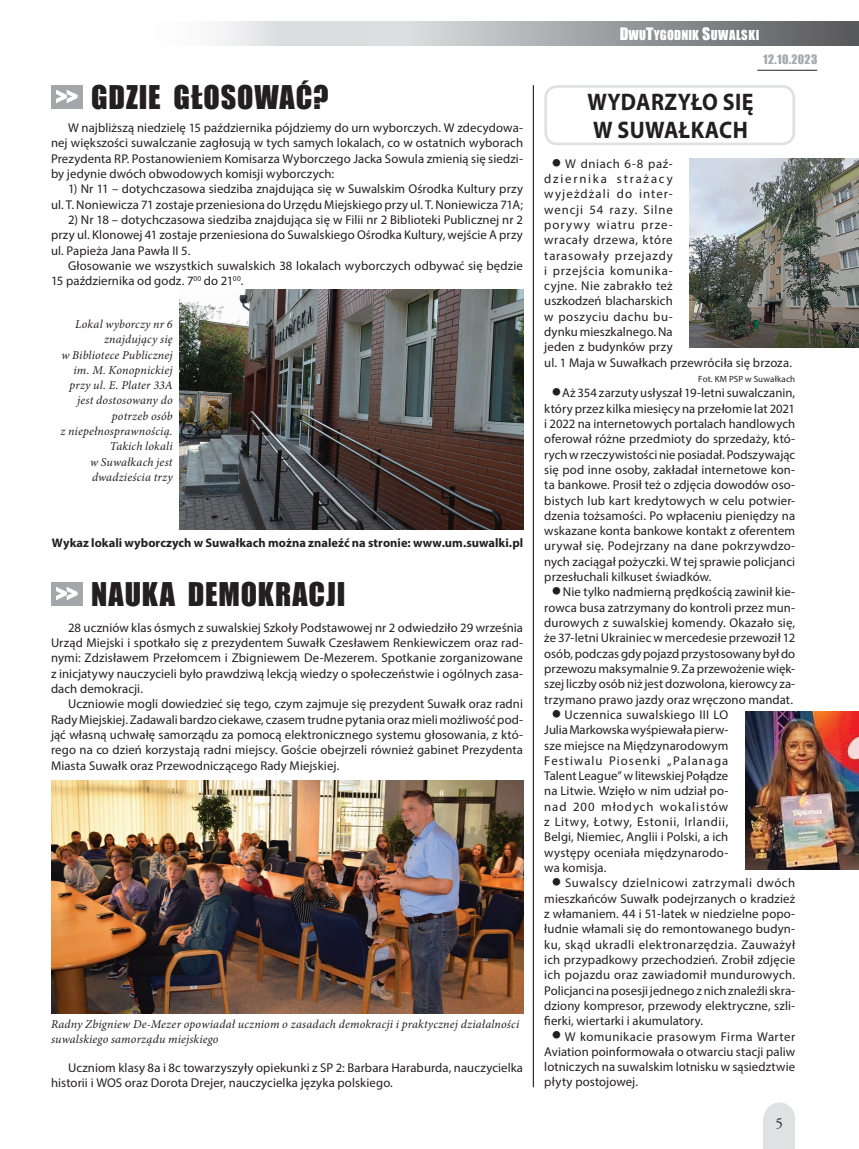
<style>
.page{position:relative;width:859px;height:1149px;background:#fff}
.page>*{position:absolute;margin:0;border:0;box-sizing:border-box;transform-origin:0 0}
.t1{font:30px "Impact";letter-spacing:.03em;color:#231f20}
.t2{font:24.15px "Impact";color:#fff;scale:.87 1}
.t3{font:700 24px/28.8px "Myriad Pro";letter-spacing:.02em;color:#231f20;scale:.92 1}
.t4{font:15px "Adobe Garamond Pro";color:#231f20}
.t5{font:12.75px/15.3px "Myriad Pro";letter-spacing:.01em;color:#231f20;text-align:justify}
.t6{font:12.75px/15.3px "Myriad Pro";letter-spacing:.04em;color:#231f20}
.t7{font:12.6px "Impact";letter-spacing:.015em;color:#fff}
.t8{font:700 12.45px "Myriad Pro";letter-spacing:.005em;color:#231f20}
.t9{font:italic 12px/15.3px "Minion Pro";letter-spacing:.015em;color:#231f20;text-align:right}
.t10{font:12px "Impact";letter-spacing:.03em;color:#a8a9ad}
.t11{font:9px "Myriad Pro";letter-spacing:.02em;color:#231f20}
.s1{font-size:24.15px;color:#fff}
.s2{font-size:15.75px}
</style>
<div class="page">
<svg style="left:219px;top:21px;width:640px;height:25px;background:#acadb0"></svg>
<hr style="left:757px;top:70px;width:60px;height:1px;background:#231f20">
<div style="left:764px;top:1101px;width:31px;height:33px;background:#e0e1e3;border-radius:50%"></div>
<div style="left:764px;top:1117px;width:31px;height:31px;background:#e0e1e3"></div>
<div style="left:51px;top:85px;width:32px;height:23px;background:#a5a6aa"></div>
<svg style="left:56px;top:90px;width:21px;height:13px"></svg>
<img style="left:180px;top:289px;width:343px;height:240px">
<hr style="left:533px;top:85px;width:1px;height:1001px;background:#231f20">
<div style="left:544px;top:85px;width:251px;height:60px;border:3px solid #e0e1e3;border-radius:12px"></div>
<div style="left:51px;top:582px;width:32px;height:23px;background:#a5a6aa"></div>
<svg style="left:56px;top:587px;width:21px;height:12px"></svg>
<img style="left:51px;top:780px;width:472px;height:232px">
<img style="left:690px;top:158px;width:169px;height:190px">
<img style="left:745px;top:711px;width:114px;height:157px">
<h1 class="t1" style="left:56px;top:74px;width:274px"><span class="s1">&gt;&gt;</span> GDZIE GŁOSOWAĆ?</h1>
<p class="t5" style="left:51px;top:120px;width:474px;text-indent:17px">W najbliższą niedzielę 15 października pójdziemy do urn wyborczych. W zdecydowa&shy;nej większości suwalczanie zagłosują w tych samych lokalach, co w ostatnich wyborach Prezydenta RP. Postanowieniem Komisarza Wyborczego Jacka Sowula zmienią się siedzi&shy;by jedynie dwóch obwodowych komisji wyborczych:</p>
<p class="t5" style="left:51px;top:181px;width:473px;text-align:right">1) Nr 11 – dotychczasowa siedziba znajdująca się w Suwalskim Ośrodka Kultury przy<br>ul. T. Noniewicza 71 zostaje przeniesiona do Urzędu Miejskiego przy ul. T. Noniewicza 71A;</p>
<p class="t5" style="left:51px;top:212px;width:473px;text-indent:17px">2) Nr 18 – dotychczasowa siedziba znajdująca się w Filii nr 2 Biblioteki Publicznej nr 2 przy ul. Klonowej 41 zostaje przeniesiona do Suwalskiego Ośrodka Kultury, wejście A przy ul. Papieża Jana Pawła II 5.</p>
<p class="t5" style="left:51px;top:258px;width:473px;text-indent:17px">Głosowanie we wszystkich suwalskich 38 lokalach wyborczych odbywać się będzie<br>15 października od godz. 7<sup>00</sup> do 21<sup>00</sup>.</p>
<p class="t9" style="left:60px;top:316px;width:114px">Lokal wyborczy nr 6 znajdujący się<br>w Bibliotece Publicznej im. M. Konopnickiej przy ul. E. Plater 33A jest dostosowany do potrzeb osób<br>z niepełnosprawnością.<br>Takich lokali<br>w Suwałkach jest dwadzieścia trzy</p>
<p class="t8" style="left:52px;top:534px;width:473px">Wykaz lokali wyborczych w Suwałkach można znaleźć na stronie: www.um.suwalki.pl</p>
<h1 class="t1" style="left:91px;top:570px;width:256px">NAUKA DEMOKRACJI</h1>
<p class="t5" style="left:51px;top:619px;width:473px;text-indent:17px">28 uczniów klas ósmych z suwalskiej Szkoły Podstawowej nr 2 odwiedziło 29 września Urząd Miejski i spotkało się z prezydentem Suwałk Czesławem Renkiewiczem oraz rad&shy;nymi: Zdzisławem Przełomcem i Zbigniewem De-Mezerem. Spotkanie zorganizowane z inicjatywy nauczycieli było prawdziwą lekcją wiedzy o społeczeństwie i ogólnych zasa&shy;dach demokracji.</p>
<p class="t5" style="left:51px;top:696px;width:473px;text-indent:17px">Uczniowie mogli dowiedzieć się tego, czym zajmuje się prezydent Suwałk oraz radni Rady Miejskiej. Zadawali bardzo ciekawe, czasem trudne pytania oraz mieli możliwość pod&shy;jąć własną uchwałę samorządu za pomocą elektronicznego systemu głosowania, z któ&shy;rego na co dzień korzystają radni miejscy. Goście obejrzeli również gabinet Prezydenta Miasta Suwałk oraz Przewodniczącego Rady Miejskiej.</p>
<h2 class="t2" style="left:56px;top:575px;width:27px">&gt;&gt;</h2>
<p class="t9" style="left:51px;top:1015px;width:470px;text-align:left">Radny Zbigniew De-Mezer opowiadał uczniom o zasadach demokracji i praktycznej działalności suwalskiego samorządu miejskiego</p>
<p class="t5" style="left:51px;top:1059px;width:473px;text-indent:17px">Uczniom klasy 8a i 8c towarzyszyły opiekunki z SP 2: Barbara Haraburda, nauczycielka historii i WOS oraz Dorota Drejer, nauczycielka języka polskiego.</p>
<p class="t7" style="left:620px;top:26px;width:141px"><span class="s2">D</span>WU<span class="s2">T</span>YGODNIK <span class="s2">S</span>UWALSKI</p>
<p class="t10" style="left:763px;top:50px;width:56px">12.10.2023</p>
<h3 class="t3" style="left:587px;top:86px;width:182px">Wydarzyło się w Suwał kach</h3>
<p class="t6" style="left:544px;top:155px;width:249px;text-indent:8px">■ W dniach 6-8 paź-<br>dziernika strażacy<br>wyjeżdżali do inter-<br>wencji 54 razy. Silne<br>porywy wiatru prze-<br>wracały drzewa, które<br>tarasowały przejazdy<br>i przejścia komunika-<br>cyjne. Nie zabrakło też<br>uszkodzeń blacharskich<br>w poszyciu dachu bu-<br>dynku mieszkalnego. Na<br>jeden z budynków przy<br>ul. 1 Maja w Suwałkach przewróciła się brzoza.</p>
<p class="t11" style="left:698px;top:373px;width:98px">Fot. KM PSP w Suwałkach</p>
<p class="t5" style="left:544px;top:385px;width:252px;text-indent:9px">■ Aż 354 zarzuty usłyszał 19-letni suwalczanin, który przez kilka miesięcy na przełomie lat 2021 i 2022 na internetowych portalach handlowych oferował różne przedmioty do sprzedaży, któ&shy;rych w rzeczywistości nie posiadał. Podszywając się pod inne osoby, zakładał internetowe kon&shy;ta bankowe. Prosił też o zdjęcia dowodów oso&shy;bistych lub kart kredytowych w celu potwier&shy;dzenia tożsamości. Po wpłaceniu pieniędzy na wskazane konta bankowe kontakt z oferentem urywał się. Podejrzany na dane pokrzywdzo&shy;nych zaciągał pożyczki. W tej sprawie policjanci przesłuchali kilkuset świadków.</p>
<p class="t5" style="left:544px;top:584px;width:252px;text-indent:9px">■ Nie tylko nadmierną prędkością zawinił kie&shy;rowca busa zatrzymany do kontroli przez mun&shy;durowych z suwalskiej komendy. Okazało się, że 37-letni Ukrainiec w mercedesie przewoził 12 osób, podczas gdy pojazd przystosowany był do przewozu maksymalnie 9. Za przewożenie więk&shy;szej liczby osób niż jest dozwolona, kierowcy za&shy;trzymano prawo jazdy oraz wręczono mandat.</p>
<p class="t5" style="left:544px;top:706px;width:186px;text-indent:9px">■ Uczennica suwalskiego III LO Julia Markowska wyśpiewała pierw&shy;sze miejsce na Międzynarodowym Festiwalu Piosenki „Palanaga Talent League” w litewskiej Połądze na Litwie. Wzięło w nim udział po&shy;nad 200 młodych wokalistów z Litwy, Łotwy, Estonii, Irlandii, Belgi, Niemiec, Anglii i Polski, a ich występy oceniała międzynarodo&shy;wa komisja.</p>
<p class="t5" style="left:544px;top:874px;width:252px;text-indent:8px">■ Suwalscy dzielnicowi zatrzymali dwóch mieszkańców Suwałk podejrzanych o kradzież z włamaniem. 44 i 51-latek w niedzielne popo&shy;łudnie włamali się do remontowanego budyn&shy;ku, skąd ukradli elektronarzędzia. Zauważył ich przypadkowy przechodzień. Zrobił zdjęcie ich pojazdu oraz zawiadomił mundurowych.<br>Policjanci na posesji jednego z nich znaleźli skra&shy;dziony kompresor, przewody elektryczne, szli&shy;fierki, wiertarki i akumulatory.</p>
<p class="t5" style="left:544px;top:1027px;width:252px;text-indent:8px">■ W komunikacie prasowym Firma Warter Aviation poinformowała o otwarciu stacji paliw lotniczych na suwalskim lotnisku w sąsiedztwie płyty postojowej.</p>
<p class="t4" style="left:775px;top:1114px;width:9px">5</p>
</div>
